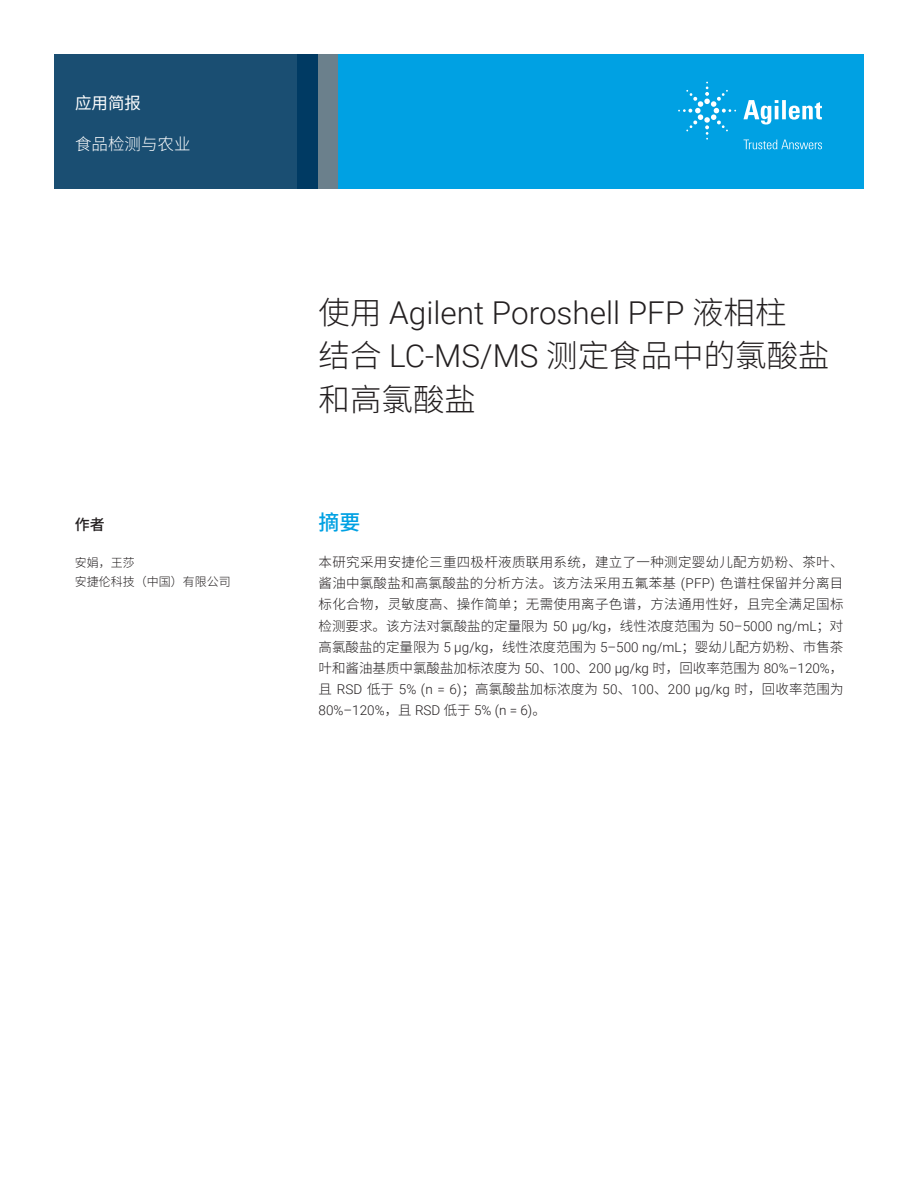
<style>
.page{position:relative;width:918px;height:1188px;background:#fff}
.page>*{position:absolute;margin:0;border:0;box-sizing:border-box;transform-origin:0 0}
.t1{font:300 31.5px "Roboto";color:#231f20}
.t2{font:300 31.5px/43.5px "Noto Sans CJ Ksc";color:#231f20}
.t3{font:500 21px "Noto Sans CJ Ksc";color:#00a1e3}
.t4{font:300 16.5px "Noto Sans CJ Ksc";color:#fff}
.t5{font:16.5px "Noto Sans CJ Ksc";color:#fff}
.t6{font:500 15px "Noto Sans CJ Ksc";color:#231f20}
.t7{font:300 13.5px/21px "Noto Sans CJ Ksc";color:#231f20;text-align:justify}
.t8{font:300 13.5px "Roboto";color:#231f20}
.t9{font:300 12px/19.5px "Noto Sans CJ Ksc";color:#231f20}
.s1{font-family:"Noto Sans CJ Ksc"}
.s2{font-family:"Roboto"}
</style>
<div class="page">
<div style="left:297px;top:54px;width:567px;height:135px;background:#00a1e3"></div>
<div style="left:54px;top:54px;width:243px;height:135px;background:#1a4e72"></div>
<div style="left:317px;top:54px;width:21px;height:135px;background:#6b808c"></div>
<div style="left:297px;top:54px;width:20px;height:135px;background:#003a63"></div>
<svg style="left:743px;top:100px;width:79px;height:25px"></svg>
<svg style="left:678px;top:82px;width:58px;height:58px"></svg>
<svg style="left:744px;top:140px;width:78px;height:9px"></svg>
<p class="t5" style="left:75px;top:93px;width:67px">应用简报</p>
<p class="t4" style="left:75px;top:134px;width:117px">食品检测与农业</p>
<p class="t6" style="left:75px;top:516px;width:31px">作者</p>
<p class="t9" style="left:75px;top:553px;width:157px">安娟，王莎<br>安捷伦科技（中国）有限公司</p>
<h1 class="t1" style="left:319px;top:291px;width:469px"><span class="s1">使用</span> Agilent Poroshell PFP <span class="s1">液相柱</span></h1>
<h1 class="t2" style="left:319px;top:335px;width:513px">结合 <span class="s2">LC-MS/MS</span> 测定食品中的氯酸盐和高氯酸盐</h1>
<h2 class="t3" style="left:319px;top:510px;width:43px">摘要</h2>
<p class="t7" style="left:319px;top:552px;width:526px">本研究采用安捷伦三重四极杆液质联用系统，建立了一种测定婴幼儿配方奶粉、茶叶、酱油中氯酸盐和高氯酸盐的分析方法。该方法采用五氟苯基 <span class="s2">(PFP)</span> 色谱柱保留并分离目标化合物，灵敏度高、操作简单；无需使用离子色谱，方法通用性好，且完全满足国标检测要求。该方法对氯酸盐的定量限为 <span class="s2">50 µg/kg</span>，线性浓度范围为 <span class="s2">50–5000 ng/mL</span>；对高氯酸盐的定量限为 <span class="s2">5 µg/kg</span>，线性浓度范围为 <span class="s2">5–500 ng/mL</span>；婴幼儿配方奶粉、市售茶叶和酱油基质中氯酸盐加标浓度为 <span class="s2">50</span>、<span class="s2">100</span>、<span class="s2">200 µg/kg</span> 时，回收率范围为 <span class="s2">80%–120%</span>，且 <span class="s2">RSD</span> 低于 <span class="s2">5% (n = 6)</span>；高氯酸盐加标浓度为 <span class="s2">50</span>、<span class="s2">100</span>、<span class="s2">200 µg/kg</span> 时，回收率范围为</p>
<p class="t8" style="left:319px;top:700px;width:229px">80%–120%<span class="s1">，且</span> RSD <span class="s1">低于</span> 5% (n = 6)<span class="s1">。</span></p>
</div>
